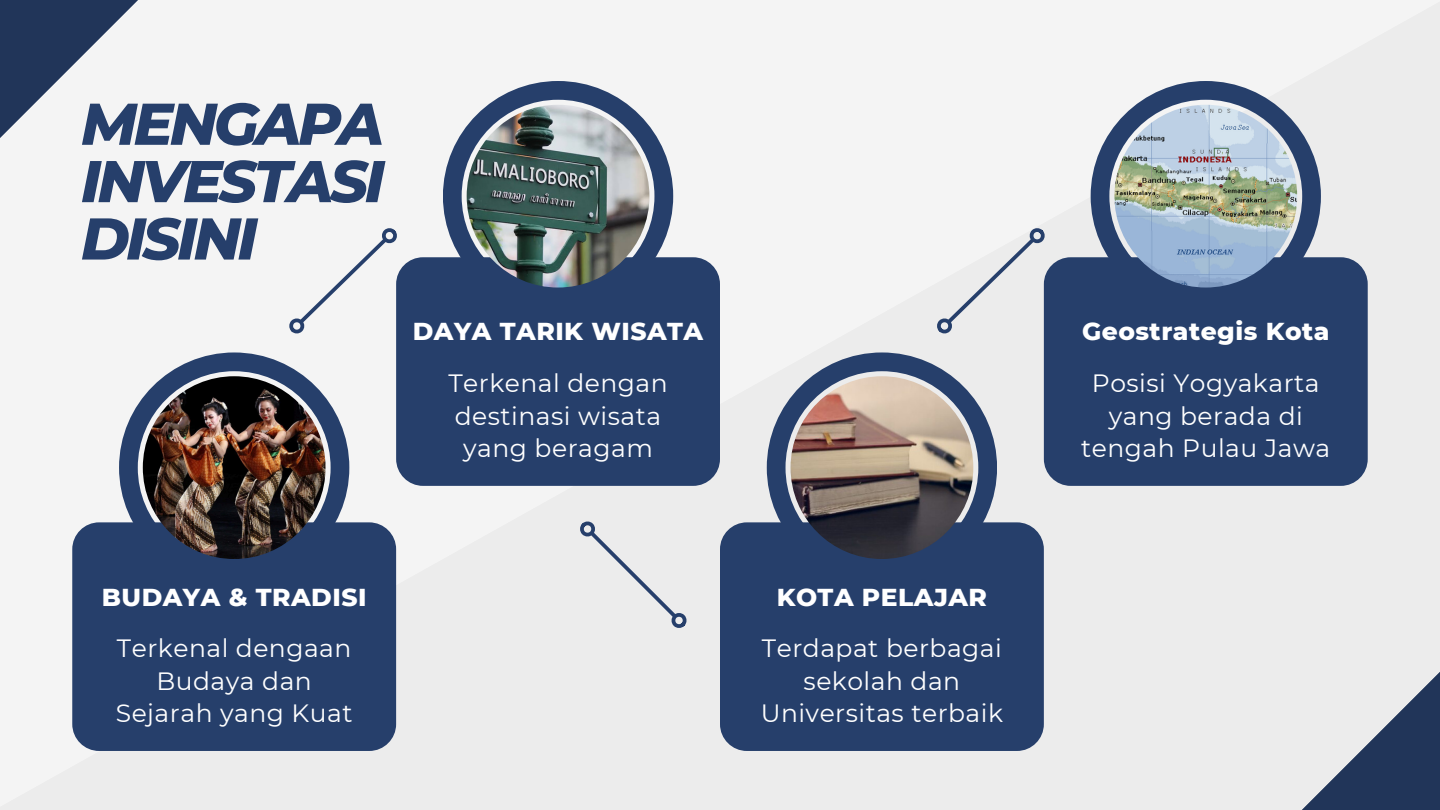
<style>
.page{position:relative;width:1440px;height:810px;background:#f4f4f4}
.page>*{position:absolute;margin:0;border:0;box-sizing:border-box;transform-origin:0 0}
.t1{font:italic 800 58.8px/57.4px "Montserrat";letter-spacing:-.06em;color:#263f6b;text-align:justify}
.t2{font:25px/32.2px "Montserrat";letter-spacing:.02em;color:#fff;text-align:center}
.t3{font:800 25px "Montserrat";letter-spacing:.02em;color:#fff}
</style>
<div class="page">
<div style="left:72px;top:522px;width:324px;height:229px;background:#263f6b;border-radius:27px"></div>
<div style="left:396px;top:257px;width:324px;height:229px;background:#263f6b;border-radius:27px"></div>
<div style="left:1044px;top:257px;width:324px;height:229px;background:#263f6b;border-radius:27px"></div>
<div style="left:720px;top:522px;width:324px;height:229px;background:#263f6b;border-radius:27px"></div>
<img style="left:119px;top:352px;width:230px;height:207px">
<svg style="left:767px;top:352px;width:230px;height:207px;background:#7f7d83"></svg>
<img style="left:443px;top:81px;width:230px;height:207px">
<svg style="left:1091px;top:81px;width:230px;height:207px"></svg>
<svg style="left:284px;top:222px;width:119px;height:117px"></svg>
<svg style="left:931px;top:222px;width:119px;height:117px"></svg>
<div style="left:574px;top:516px;width:118px;height:118px;background:#ececec"></div>
<svg style="left:1223px;top:593px;width:217px;height:217px;background:#c2c6ce"></svg>
<svg style="left:0;top:0;width:217px;height:217px;fill:#f4f4f4"></svg>
<p class="t1" style="left:81px;top:95px;width:305px">MENGAPA INVESTASI DISINI</p>
<p class="t3" style="left:413px;top:316px;width:292px">DAYA TARIK WISATA</p>
<p class="t3" style="left:1082px;top:316px;width:249px">Geostrategis Kota</p>
<p class="t2" style="left:448px;top:367px;width:221px">Terkenal dengan destinasi wisata yang beragam</p>
<p class="t2" style="left:1081px;top:367px;width:251px">Posisi Yogyakarta yang berada di tengah Pulau Jawa</p>
<p class="t3" style="left:102px;top:581px;width:266px">BUDAYA &amp; TRADISI</p>
<p class="t2" style="left:116px;top:632px;width:238px">Terkenal dengaan<br>Budaya dan<br>Sejarah yang Kuat</p>
<p class="t3" style="left:777px;top:581px;width:212px">KOTA PELAJAR</p>
<p class="t2" style="left:761px;top:632px;width:244px">Terdapat berbagai sekolah dan<br>Universitas terbaik</p>
</div>
